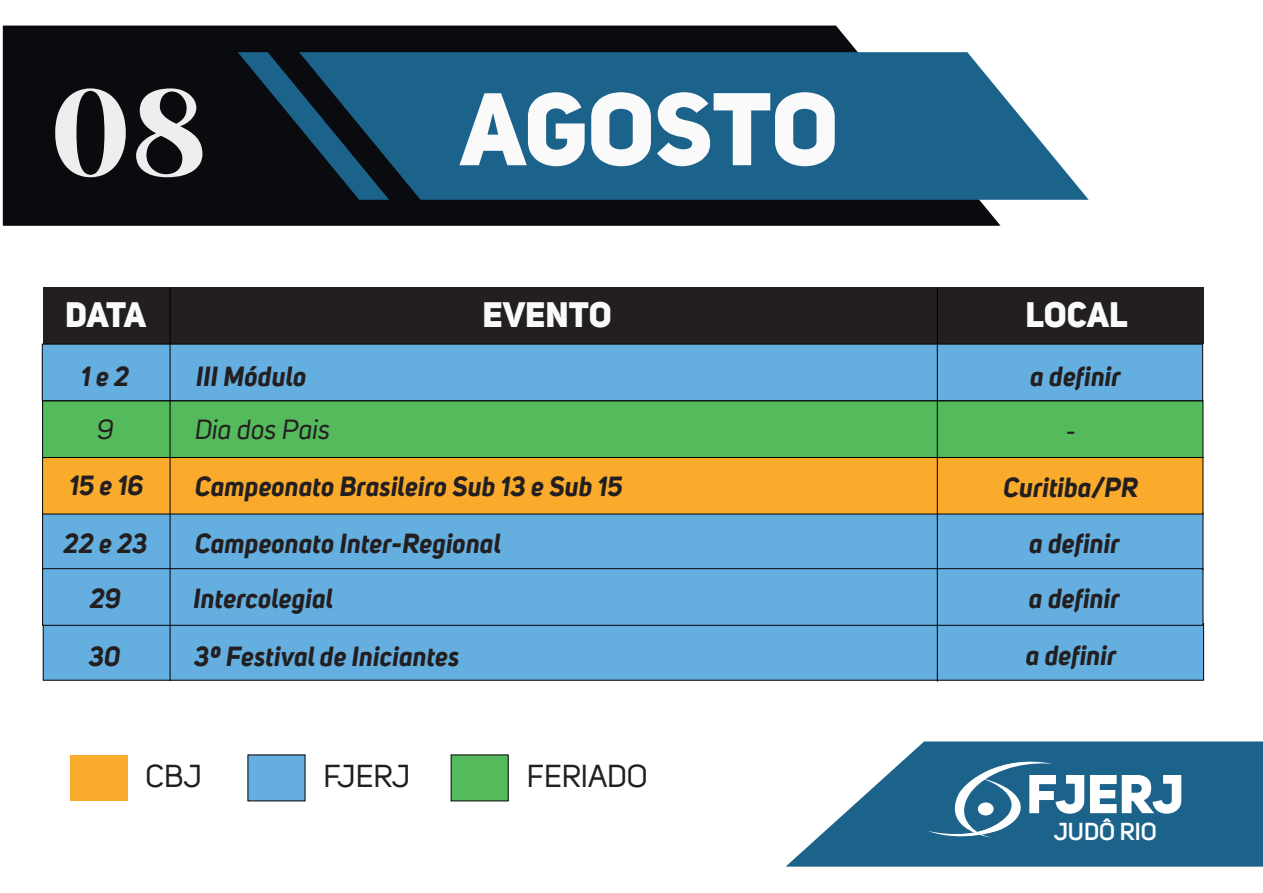
<style>
.page{position:relative;width:1263px;height:893px;background:#fff}
.page>*{position:absolute;margin:0;border:0;box-sizing:border-box;transform-origin:0 0}
.t1{font:800 101.7px "Uni Sans";color:#fafafa}
.t2{font:54px "Uni Sans Heavy CAPS";letter-spacing:-.01em;color:#fff}
.t3{font:800 34.5px "Uni Sans";letter-spacing:-.005em;color:#fafafa}
.t4{font:30.9px "Uni Sans";color:#231f20}
.t5{font:italic 700 27px "Uni Sans";color:#231f20}
.t6{font:italic 27px "Uni Sans";color:#231f20}
.t7{font:600 23.85px "Uni Sans";color:#fff}
</style>
<div class="page">
<svg style="left:786px;top:741px;width:477px;height:126px;fill:#1c638b"></svg>
<svg style="left:3px;top:26px;width:997px;height:200px;background:#17191c"></svg>
<svg style="left:389px;top:52px;width:700px;height:148px;background:#2b6c91"></svg>
<svg style="left:238px;top:52px;width:151px;height:148px;background:#102f42"></svg>
<div style="left:43px;top:288px;width:1160px;height:56px;background:#231f20"></div>
<div style="left:42px;top:344px;width:1161px;height:57px;background:#65afe0;border:1px solid #000001"></div>
<div style="left:43px;top:623px;width:1161px;height:57px;background:#65afe0"></div>
<div style="left:70px;top:755px;width:57px;height:46px;background:#faab2b"></div>
<svg style="left:927px;top:753px;width:126px;height:91px;background:#387699"></svg>
<div style="left:978px;top:802px;width:15px;height:13px;background:#fff;border-radius:50%"></div>
<div style="left:42px;top:513px;width:1161px;height:57px;background:#65afe0"></div>
<div style="left:42px;top:457px;width:1161px;height:57px;background:#faab2b"></div>
<div style="left:42px;top:401px;width:1161px;height:57px;background:#55ba5c;border:1px solid #000001"></div>
<div style="left:248px;top:755px;width:57px;height:46px;background:#65afe0"></div>
<div style="left:451px;top:755px;width:57px;height:46px;background:#55ba5c"></div>
<div style="left:42px;top:568px;width:1161px;height:57px;background:#65afe0;border:1px solid #000001"></div>
<hr style="left:170px;top:288px;width:1px;height:393px;background:#000001">
<hr style="left:937px;top:288px;width:1px;height:394px;background:#000001">
<svg style="left:55px;top:88px;width:71px;height:89px;background:#78797a"></svg>
<svg style="left:136px;top:88px;width:66px;height:89px;background:#767778"></svg>
<h1 class="t1" style="left:460px;top:64px;width:380px">AGOSTO</h1>
<p class="t3" style="left:65px;top:293px;width:82px">DATA</p>
<p class="t3" style="left:482px;top:293px;width:131px">EVENTO</p>
<p class="t3" style="left:1025px;top:293px;width:104px">LOCAL</p>
<p class="t5" style="left:81px;top:360px;width:50px">1 e 2</p>
<p class="t5" style="left:196px;top:360px;width:112px">III Módulo</p>
<p class="t5" style="left:1030px;top:360px;width:92px">a definir</p>
<p class="t6" style="left:97px;top:413px;width:18px">9</p>
<p class="t6" style="left:195px;top:413px;width:137px">Dia dos Pais</p>
<p class="t5" style="left:69px;top:468px;width:76px">15 e 16</p>
<p class="t5" style="left:195px;top:469px;width:429px">Campeonato Brasileiro Sub 13 e Sub 15</p>
<p class="t5" style="left:64px;top:526px;width:85px">22 e 23</p>
<p class="t5" style="left:195px;top:526px;width:308px">Campeonato Inter-Regional</p>
<p class="t6" style="left:1066px;top:415px;width:12px">-</p>
<p class="t5" style="left:1003px;top:470px;width:136px">Curitiba/PR</p>
<p class="t5" style="left:1029px;top:526px;width:92px">a definir</p>
<p class="t5" style="left:90px;top:582px;width:33px">29</p>
<p class="t5" style="left:194px;top:582px;width:141px">Intercolegial</p>
<p class="t5" style="left:1029px;top:582px;width:92px">a definir</p>
<p class="t5" style="left:89px;top:639px;width:33px">30</p>
<p class="t5" style="left:194px;top:639px;width:267px">3º Festival de Iniciantes</p>
<p class="t4" style="left:146px;top:759px;width:58px">CBJ</p>
<p class="t4" style="left:324px;top:759px;width:88px">FJERJ</p>
<p class="t4" style="left:527px;top:759px;width:122px">FERIADO</p>
<p class="t5" style="left:1026px;top:638px;width:92px">a definir</p>
<h2 class="t2" style="left:1026px;top:759px;width:159px">fjerj</h2>
<p class="t7" style="left:1054px;top:818px;width:105px">JUDÔ RIO</p>
</div>
